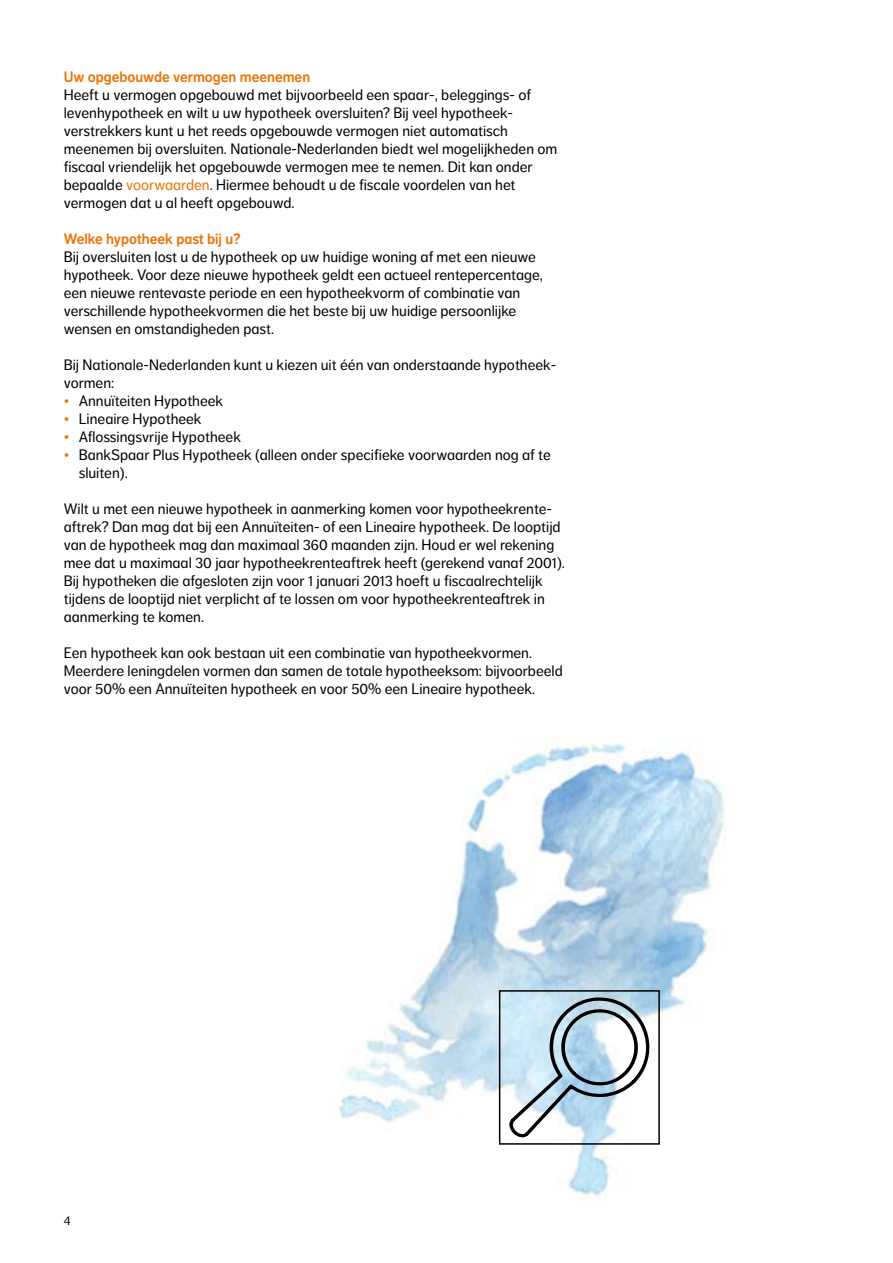
<style>
.page{position:relative;width:893px;height:1263px;background:#fff}
.page>*{position:absolute;margin:0;border:0;box-sizing:border-box;transform-origin:0 0}
.t1{font:15px/18px "NN Dagny Text";color:#000}
.t2{font:15px "NN Dagny Display";color:#ee7203}
.t3{font:12.75px "NN Dagny Text";color:#000}
.s1{color:#ee7203}
</style>
<div class="page">
<img style="left:339px;top:743px;width:386px;height:453px">
<svg style="left:509px;top:997px;width:140px;height:140px"></svg>
<div style="left:499px;top:990px;width:161px;height:155px;border:2px solid #000"></div>
<p class="t2" style="left:64px;top:68px;width:248px">Uw opgebouwde vermogen meenemen</p>
<p class="t1" style="left:64px;top:86px;width:495px">Heeft u vermogen opgebouwd met bijvoorbeeld een spaar-, beleggings- of levenhypotheek en wilt u uw hypotheek oversluiten? Bij veel hypotheek&shy;verstrekkers kunt u het reeds opgebouwde vermogen niet automatisch meenemen bij oversluiten. Nationale-Nederlanden biedt wel mogelijkheden om fiscaal vriendelijk het opgebouwde vermogen mee te nemen. Dit kan onder bepaalde <span class="s1">voorwaarden</span>. Hiermee behoudt u de fiscale voordelen van het vermogen dat u al heeft opgebouwd.</p>
<p class="t2" style="left:64px;top:230px;width:178px">Welke hypotheek past bij u?</p>
<p class="t1" style="left:64px;top:248px;width:480px">Bij oversluiten lost u de hypotheek op uw huidige woning af met een nieuwe hypotheek. Voor deze nieuwe hypotheek geldt een actueel rentepercentage, een nieuwe rentevaste periode en een hypotheekvorm of combinatie van verschillende hypotheekvormen die het beste bij uw huidige persoonlijke wensen en omstandigheden past.</p>
<p class="t1" style="left:64px;top:356px;width:494px">Bij Nationale-Nederlanden kunt u kiezen uit één van onderstaande hypotheek&shy;vormen:</p>
<p class="t1" style="left:64px;top:392px;width:161px"><span class="s1">•</span> Annuïteiten Hypotheek</p>
<p class="t1" style="left:64px;top:410px;width:139px"><span class="s1">•</span> Lineaire Hypotheek</p>
<p class="t1" style="left:64px;top:428px;width:179px"><span class="s1">•</span> Aflossingsvrije Hypotheek</p>
<p class="t1" style="left:79px;top:446px;width:474px;text-indent:-15px"><span class="s1">•</span> BankSpaar Plus Hypotheek (alleen onder specifieke voorwaarden nog af te sluiten).</p>
<p class="t1" style="left:64px;top:500px;width:503px">Wilt u met een nieuwe hypotheek in aanmerking komen voor hypotheekrente&shy;aftrek? Dan mag dat bij een Annuïteiten- of een Lineaire hypotheek. De looptijd van de hypotheek mag dan maximaal 360 maanden zijn. Houd er wel rekening mee dat u maximaal 30 jaar hypotheekrenteaftrek heeft (gerekend vanaf 2001).<br>Bij hypotheken die afgesloten zijn voor 1 januari 2013 hoeft u fiscaalrechtelijk tijdens de looptijd niet verplicht af te lossen om voor hypotheekrenteaftrek in aanmerking te komen.</p>
<p class="t1" style="left:64px;top:644px;width:500px">Een hypotheek kan ook bestaan uit een combinatie van hypotheekvormen.<br>Meerdere leningdelen vormen dan samen de totale hypotheeksom: bijvoorbeeld voor 50% een Annuïteiten hypotheek en voor 50% een Lineaire hypotheek.</p>
<p class="t3" style="left:64px;top:1213px;width:8px">4</p>
</div>
